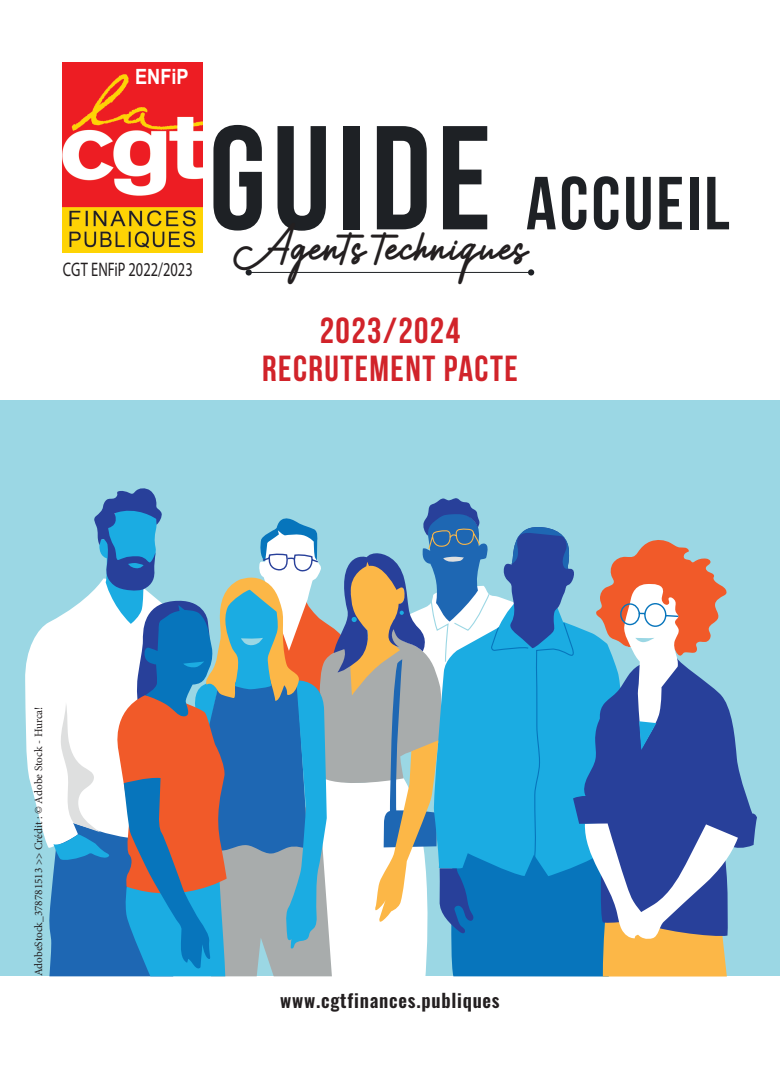
<style>
.page{position:relative;width:780px;height:1088px;background:#fff}
.page>*{position:absolute;margin:0;border:0;box-sizing:border-box;transform-origin:0 0}
.t1{font:700 75px "Bebas Neue";letter-spacing:.04em;color:#1e2125}
.t2{font:700 36.25px/38.8px "Bebas Neue";letter-spacing:.04em;color:#d1232a;text-align:center}
.t3{font:700 21px "Arial";color:#fff;scale:.86 1}
.t4{font:19.62px "Myriad Pro";color:#231f20;scale:.73 1}
.t5{font:600 18.75px "Oswald";letter-spacing:.04em;color:#231f20}
.t6{font:11.25px "Minion Pro";color:#231f20}
.s1{font-size:147.5px}
</style>
<div class="page">
<hr style="left:249px;top:272px;width:281px;height:1px;background:#1e2125">
<svg style="left:528px;top:269px;width:6px;height:6px"></svg>
<div style="left:245px;top:269px;width:7px;height:6px;background:#1e2125;border-radius:50%"></div>
<img style="left:63px;top:63px;width:139px;height:189px">
<div style="left:0;top:401px;width:780px;height:575px;background:#9bd7e4"></div>
<svg style="left:25px;top:622px;width:24px;height:226px;fill:#fff"></svg>
<svg style="left:737px;top:760px;width:20px;height:88px;fill:#28409a"></svg>
<svg style="left:49px;top:488px;width:688px;height:488px"></svg>
<h3 class="t3" style="left:135px;top:62px;width:64px">ENFiP</h3>
<h1 class="t1" style="left:209px;top:162px;width:522px"><span class="s1">GUIDE</span> ACCUEIL</h1>
<h3 class="t4" style="left:63px;top:257px;width:641px">CGT ENFiP 2022/2023 <sup>Agents</sup> <sup>techniques</sup></h3>
<h2 class="t2" style="left:262px;top:310px;width:257px">2023/2024<br>RECRUTEMENT PACTE</h2>
<p class="t6" style="left:31px;top:976px;width:271px;rotate:-90deg">AdobeStock_378781513 &gt;&gt; Crédit : © Adobe Stock - Hurca!</p>
<h3 class="t5" style="left:280px;top:990px;width:221px">www.cgtfinances.publiques</h3>
</div>
